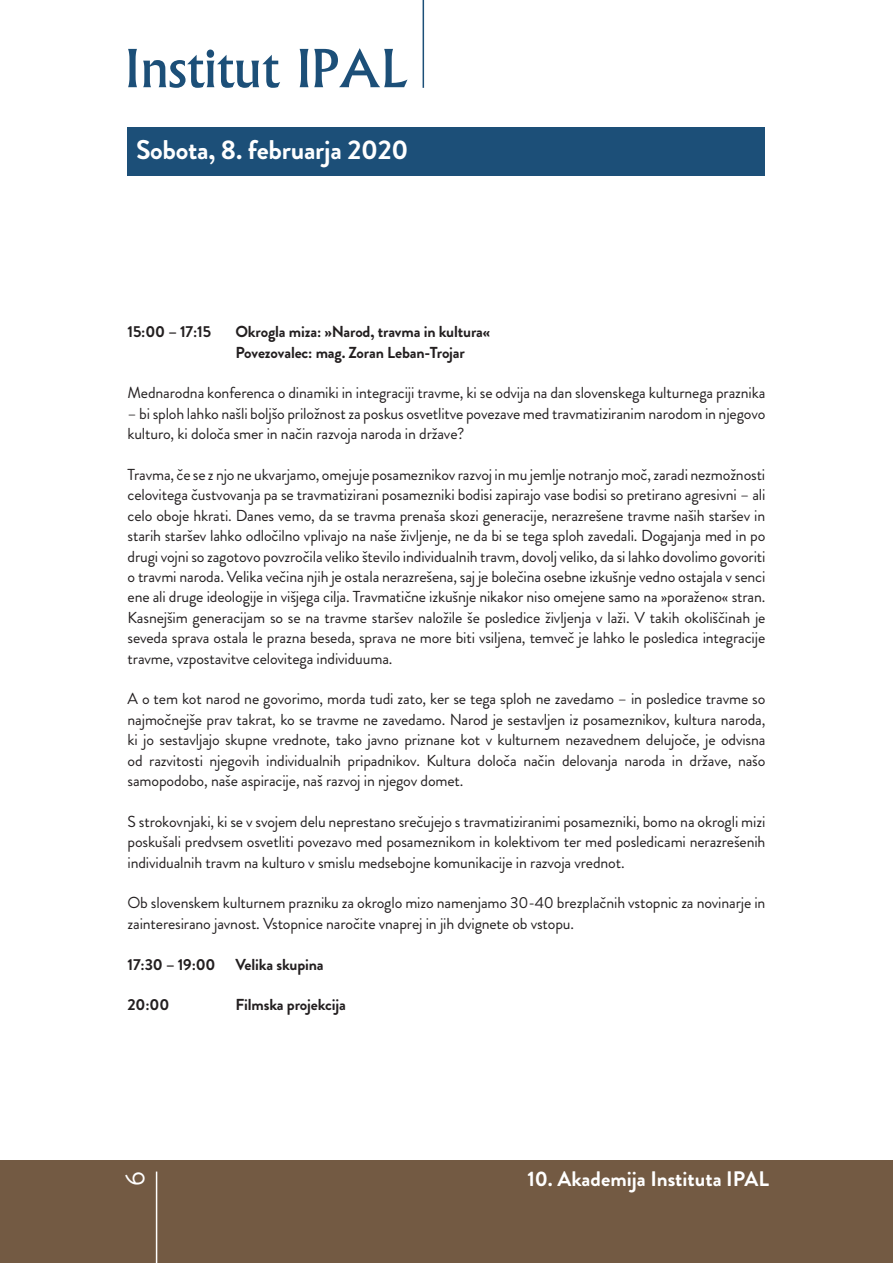
<style>
.page{position:relative;width:893px;height:1263px;background:#fff}
.page>*{position:absolute;margin:0;border:0;box-sizing:border-box;transform-origin:0 0}
.t1{font:700 27px "Brandon Grotesque";letter-spacing:-.01em;color:#fff}
.t2{font:27px "Brandon Grotesque";color:#fff}
.t3{font:700 21px "Brandon Grotesque";color:#fff}
.t4{font:15.9px/20.4px "Brandon Grotesque";letter-spacing:-.01em;color:#231f20;text-align:justify}
.t5{font:700 15.9px/20.4px "Brandon Grotesque";letter-spacing:-.01em;color:#231f20}
</style>
<div class="page">
<div style="left:0;top:1160px;width:893px;height:103px;background:#735a43"></div>
<hr style="left:156px;top:1171px;width:1px;height:92px;background:#fff">
<svg style="left:128px;top:48px;width:279px;height:40px"></svg>
<hr style="left:423px;top:0;width:1px;height:88px;background:#1c4f78">
<div style="left:128px;top:128px;width:637px;height:48px;background:#1c4f78"></div>
<h1 class="t1" style="left:136px;top:131px;width:274px">Sobota, 8. februarja 2020</h1>
<p class="t5" style="left:128px;top:322px;width:85px">15:00 – 17:15</p>
<p class="t5" style="left:236px;top:322px;width:256px">Okrogla miza: »Narod, travma in kultura«<br>Povezovalec: mag. Zoran Leban-Trojar</p>
<p class="t4" style="left:128px;top:383px;width:639px">Mednarodna konferenca o dinamiki in integraciji travme, ki se odvija na dan slovenskega kulturnega praznika</p>
<p class="t4" style="left:128px;top:403px;width:639px">– bi sploh lahko našli boljšo priložnost za poskus osvetlitve povezave med travmatiziranim narodom in njegovo kulturo, ki določa smer in način razvoja naroda in države?</p>
<p class="t4" style="left:128px;top:464px;width:639px">Travma, če se z njo ne ukvarjamo, omejuje posameznikov razvoj in mu jemlje notranjo moč, zaradi nezmožnosti celovitega čustvovanja pa se travmatizirani posamezniki bodisi zapirajo vase bodisi so pretirano agresivni – ali celo oboje hkrati. Danes vemo, da se travma prenaša skozi generacije, nerazrešene travme naših staršev in starih staršev lahko odločilno vplivajo na naše življenje, ne da bi se tega sploh zavedali. Dogajanja med in po drugi vojni so zagotovo povzročila veliko število individualnih travm, dovolj veliko, da si lahko dovolimo govoriti o travmi naroda. Velika večina njih je ostala nerazrešena, saj je bolečina osebne izkušnje vedno ostajala v senci ene ali druge ideologije in višjega cilja. Travmatične izkušnje nikakor niso omejene samo na »poraženo« stran.<br>Kasnejšim generacijam so se na travme staršev naložile še posledice življenja v laži. V takih okoliščinah je seveda sprava ostala le prazna beseda, sprava ne more biti vsiljena, temveč je lahko le posledica integracije travme, vzpostavitve celovitega individuuma.</p>
<p class="t4" style="left:128px;top:689px;width:639px">A o tem kot narod ne govorimo, morda tudi zato, ker se tega sploh ne zavedamo – in posledice travme so najmočnejše prav takrat, ko se travme ne zavedamo. Narod je sestavljen iz posameznikov, kultura naroda, ki jo sestavljajo skupne vrednote, tako javno priznane kot v kulturnem nezavednem delujoče, je odvisna od razvitosti njegovih individualnih pripadnikov. Kultura določa način delovanja naroda in države, našo samopodobo, naše aspiracije, naš razvoj in njegov domet.</p>
<p class="t4" style="left:128px;top:811px;width:639px">S strokovnjaki, ki se v svojem delu neprestano srečujejo s travmatiziranimi posamezniki, bomo na okrogli mizi poskušali predvsem osvetliti povezavo med posameznikom in kolektivom ter med posledicami nerazrešenih individualnih travm na kulturo v smislu medsebojne komunikacije in razvoja vrednot.</p>
<p class="t4" style="left:128px;top:893px;width:639px">Ob slovenskem kulturnem prazniku za okroglo mizo namenjamo 30-40 brezplačnih vstopnic za novinarje in zainteresirano javnost. Vstopnice naročite vnaprej in jih dvignete ob vstopu.</p>
<p class="t5" style="left:128px;top:954px;width:89px">17:30 – 19:00</p>
<p class="t5" style="left:236px;top:954px;width:90px">Velika skupina</p>
<p class="t5" style="left:128px;top:995px;width:43px">20:00</p>
<p class="t5" style="left:236px;top:995px;width:112px">Filmska projekcija</p>
<h1 class="t2" style="left:116px;top:1186px;width:16px;rotate:-90deg">6</h1>
<h2 class="t3" style="left:527px;top:1164px;width:243px">10. Akademija Instituta IPAL</h2>
</div>
